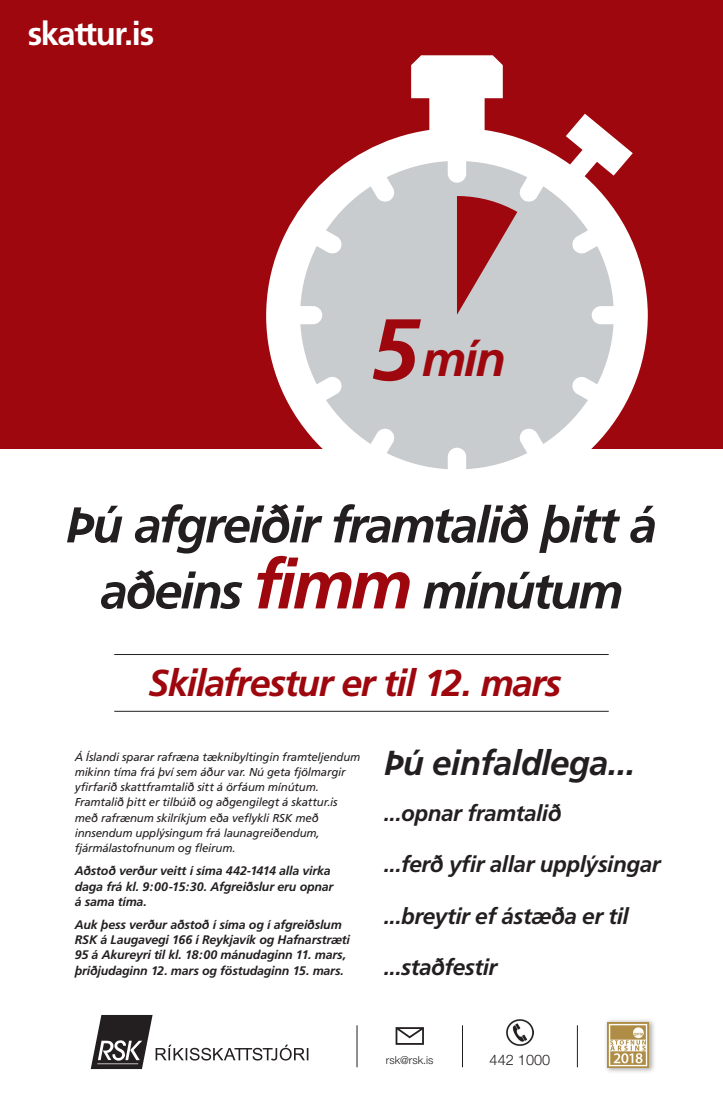
<style>
.page{position:relative;width:723px;height:1106px;background:#fff}
.page>*{position:absolute;margin:0;border:0;box-sizing:border-box;transform-origin:0 0}
.t1{font:italic 700 50.1px/66px "Frutiger";letter-spacing:-.045em;color:#231f20;text-align:center}
.t2{font:italic 700 49.7px "Frutiger";color:#9d070d}
.t3{font:italic 700 37.4px "Frutiger";letter-spacing:-.04em;color:#9d070d}
.t4{font:italic 700 34.7px "Frutiger";letter-spacing:-.02em;color:#231f20}
.t5{font:700 32.8px "Frutiger";letter-spacing:-.045em;color:#fff}
.t6{font:italic 700 22.5px "Frutiger";letter-spacing:-.02em;color:#231f20}
.t7{font:300 14.5px "Helvetica Neue";color:#231f20}
.t8{font:italic 700 12.4px/15.2px "Frutiger";letter-spacing:-.015em;color:#231f20}
.t9{font:italic 11.5px/15.2px "Frutiger";letter-spacing:-.015em;color:#231f20}
.t10{font:300 11px "Helvetica Neue";color:#231f20}
.s1{font-size:87.1px}
.s2{font-size:69px;color:#9d070d}
</style>
<div class="page">
<div style="left:0;top:0;width:723px;height:448px;background:#9d070d"></div>
<hr style="left:462px;top:1025px;width:1px;height:42px;background:#231f20">
<hr style="left:357px;top:1025px;width:1px;height:42px;background:#231f20">
<hr style="left:577px;top:1025px;width:1px;height:42px;background:#231f20">
<div style="left:395px;top:1027px;width:29px;height:17px;border:2px solid #231f20"></div>
<svg style="left:395px;top:1027px;width:29px;height:12px"></svg>
<img style="left:507px;top:1019px;width:26px;height:26px">
<hr style="left:114px;top:711px;width:495px;height:1px;background:#231f20">
<hr style="left:114px;top:654px;width:495px;height:1px;background:#231f20">
<svg style="left:91px;top:1015px;width:217px;height:54px"></svg>
<svg style="left:266px;top:55px;width:382px;height:414px"></svg>
<svg style="left:457px;top:196px;width:60px;height:119px"></svg>
<div style="left:604px;top:1018px;width:52px;height:56px;background:#231f20;opacity:.4"></div>
<img style="left:608px;top:1022px;width:41px;height:45px">
<h3 class="t5" style="left:28px;top:14px;width:128px">skattur.is</h3>
<h2 class="t2" style="left:370px;top:330px;width:138px"><span class="s1">5</span>mín</h2>
<h1 class="t1" style="left:66px;top:492px;width:593px">Þú afgreiðir framtalið þitt á aðeins <span class="s2">fimm</span> mínútum</h1>
<h3 class="t3" style="left:148px;top:660px;width:414px">Skilafrestur er til 12. mars</h3>
<p class="t9" style="left:75px;top:749px;width:287px">Á Íslandi sparar rafræna tæknibyltingin framteljendum mikinn tíma frá því sem áður var. Nú geta fjölmargir yfirfarið skattframtalið sitt á örfáum mínútum.<br>Framtalið þitt er tilbúið og aðgengilegt á skattur.is með rafrænum skilríkjum eða veflykli RSK með innsendum upplýsingum frá launagreiðendum, fjármálastofnunum og fleirum.</p>
<p class="t8" style="left:75px;top:863px;width:260px">Aðstoð verður veitt í síma 442-1414 alla virka daga frá kl. 9:00-15:30. Afgreiðslur eru opnar á sama tíma.</p>
<p class="t8" style="left:75px;top:917px;width:277px">Auk þess verður aðstoð í síma og í afgreiðslum RSK á Laugavegi 166 í Reykjavík og Hafnarstræti 95 á Akureyri til kl. 18:00 mánudaginn 11. mars, þriðjudaginn 12. mars og föstudaginn 15. mars.</p>
<h3 class="t4" style="left:384px;top:743px;width:253px">Þú einfaldlega...</h3>
<h3 class="t6" style="left:384px;top:799px;width:179px">...opnar framtalið</h3>
<h3 class="t6" style="left:384px;top:851px;width:278px">...ferð yfir allar upplýsingar</h3>
<h3 class="t6" style="left:384px;top:902px;width:247px">...breytir ef ástæða er til</h3>
<h3 class="t6" style="left:384px;top:953px;width:115px">...staðfestir</h3>
<p class="t10" style="left:386px;top:1053px;width:49px">rsk@rsk.is</p>
<p class="t7" style="left:490px;top:1050px;width:62px">442 1000</p>
</div>
